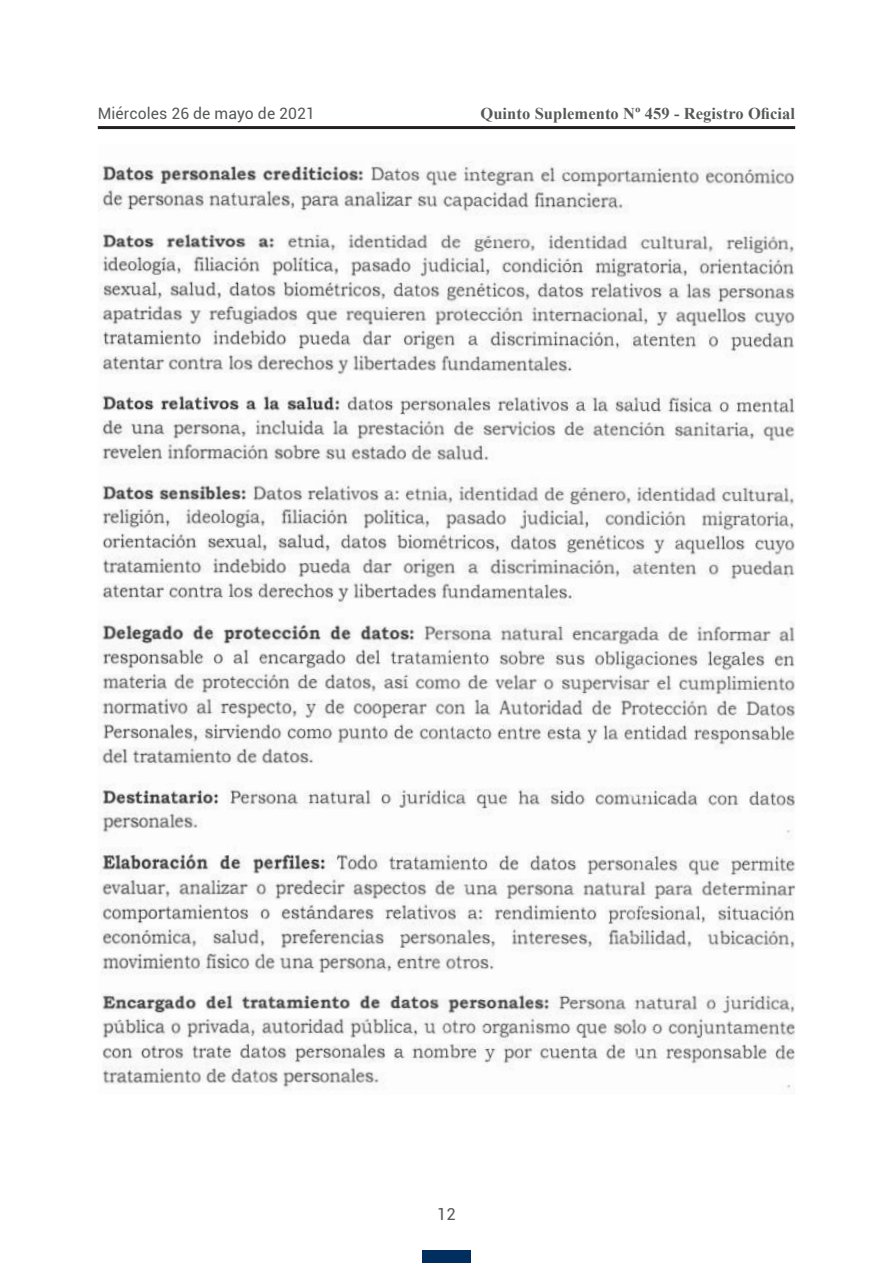
<style>
.page{position:relative;width:893px;height:1263px;background:#fff}
.page>*{position:absolute;margin:0;border:0;box-sizing:border-box;transform-origin:0 0}
.t1{font:700 16.5px "Times New Roman";letter-spacing:.005em;color:#57585a}
.t2{font:16.5px "Roboto";color:#57585a}
.t3{font:15.75px "Roboto";letter-spacing:.005em;color:#57585a}
</style>
<div class="page">
<hr style="left:98px;top:126px;width:697px;height:3px;background:#231f20">
<div style="left:422px;top:1250px;width:49px;height:13px;background:#002e5e"></div>
<img style="left:99px;top:162px;width:696px;height:928px">
<p class="t3" style="left:98px;top:107px;width:219px">Miércoles 26 de mayo de 2021</p>
<p class="t1" style="left:480px;top:108px;width:316px">Quinto Suplemento Nº 459 - Registro Oficial</p>
<p class="t2" style="left:437px;top:1208px;width:20px">12</p>
</div>
